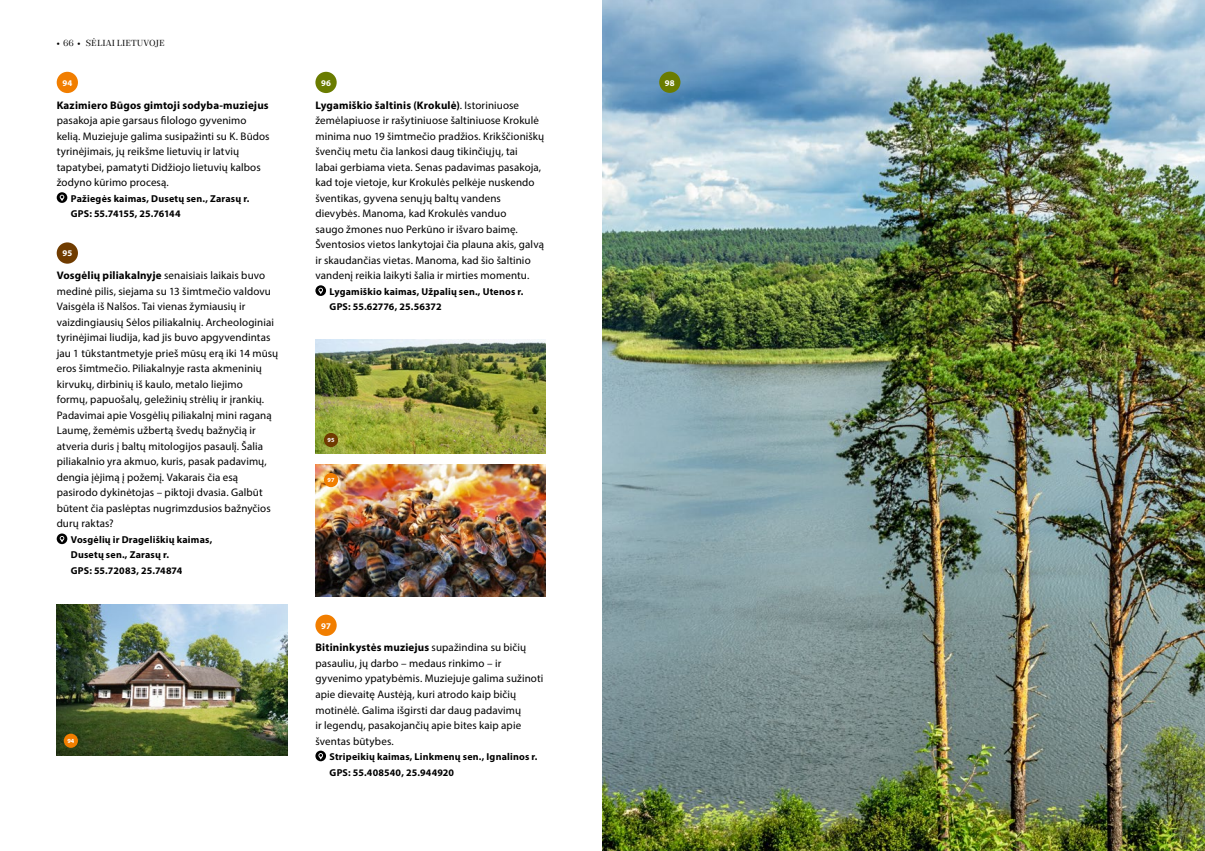
<style>
.page{position:relative;width:1205px;height:851px;background:#fff}
.page>*{position:absolute;margin:0;border:0;box-sizing:border-box;transform-origin:0 0}
.t1{font:11px/15.5px "Myriad Pro";letter-spacing:.01em;color:#000}
.t2{font:700 11px "Myriad Pro";letter-spacing:.015em;color:#000}
.t3{font:700 10px/15.5px "Myriad Pro";letter-spacing:.02em;color:#000}
.t4{font:500 8.75px "TT Pubs";color:#000}
.t5{font:700 8.75px "Myriad Pro";color:#fff}
.t6{font:700 6.25px "Myriad Pro";color:#fff}
.s1{font-family:"Myriad Pro";font-weight:700}
.s2{font-weight:700}
</style>
<div class="page">
<div style="left:57px;top:72px;width:21px;height:21px;background:#f17e00;border-radius:50%"></div>
<svg style="left:57px;top:192px;width:10px;height:11px"></svg>
<div style="left:57px;top:242px;width:21px;height:22px;background:#703c00;border-radius:50%"></div>
<svg style="left:57px;top:533px;width:10px;height:11px"></svg>
<div style="left:315px;top:72px;width:22px;height:21px;background:#6a7c00;border-radius:50%"></div>
<svg style="left:315px;top:285px;width:11px;height:11px"></svg>
<div style="left:315px;top:614px;width:22px;height:22px;background:#f17e00;border-radius:50%"></div>
<svg style="left:315px;top:750px;width:11px;height:11px"></svg>
<img style="left:315px;top:339px;width:231px;height:114px">
<img style="left:315px;top:464px;width:231px;height:132px">
<img style="left:57px;top:604px;width:230px;height:151px">
<img style="left:602px;top:0;width:603px;height:850px">
<div style="left:324px;top:473px;width:14px;height:14px;background:#f17e00;border-radius:50%"></div>
<div style="left:659px;top:72px;width:21px;height:21px;background:#6a7c00;border-radius:50%"></div>
<div style="left:64px;top:733px;width:14px;height:14px;background:#f17e00;border-radius:50%"></div>
<div style="left:324px;top:433px;width:14px;height:14px;background:#703c00;border-radius:50%"></div>
<p class="t4" style="left:57px;top:37px;width:46px"><span class="s1">•</span> 66 <span class="s1">•</span> SĖLIAI</p>
<p class="t4" style="left:117px;top:37px;width:7px">LIETU</p>
<p class="t4" style="left:144px;top:37px;width:22px">VOJE</p>
<p class="t5" style="left:62px;top:77px;width:11px">94</p>
<p class="t2" style="left:57px;top:98px;width:213px">Kazimiero Būgos gimtoji sodyba-muziejus</p>
<p class="t1" style="left:57px;top:112px;width:214px">pasakoja apie garsaus filologo gyvenimo kelią. Muziejuje galima susipažinti su K. Būdos tyrinėjimais, jų reikšme lietuvių ir latvių tapatybei, pamatyti Didžiojo lietuvių kalbos žodyno kūrimo procesą.</p>
<p class="t3" style="left:71px;top:190px;width:180px">Pažiegės kaimas, Dusetų sen., Zarasų r.<br>GPS: 55.74155, 25.76144</p>
<p class="t5" style="left:62px;top:247px;width:11px">95</p>
<p class="t1" style="left:57px;top:267px;width:223px"><span class="s2">Vosgėlių piliakalnyje</span> senaisiais laikais buvo medinė pilis, siejama su 13 šimtmečio valdovu Vaisgėla iš Nalšos. Tai vienas žymiausių ir vaizdingiausių Sėlos piliakalnių. Archeologiniai tyrinėjimai liudija, kad jis buvo apgyvendintas jau 1 tūkstantmetyje prieš mūsų erą iki 14 mūsų eros šimtmečio. Piliakalnyje rasta akmeninių kirvukų, dirbinių iš kaulo, metalo liejimo<br>formų, papuošalų, geležinių strėlių ir įrankių.<br>Padavimai apie Vosgėlių piliakalnį mini raganą Laumę, žemėmis užbertą švedų bažnyčią ir atveria duris į baltų mitologijos pasaulį. Šalia piliakalnio yra akmuo, kuris, pasak padavimų, dengia įėjimą į požemį. Vakarais čia esą pasirodo dykinėtojas – piktoji dvasia. Galbūt būtent čia paslėptas nugrimzdusios bažnyčios durų raktas?</p>
<p class="t3" style="left:71px;top:531px;width:143px">Vosgėlių ir Drageliškių kaimas,<br>Dusetų sen., Zarasų r.<br>GPS: 55.72083, 25.74874</p>
<p class="t6" style="left:67px;top:736px;width:8px">94</p>
<p class="t5" style="left:321px;top:77px;width:11px">96</p>
<p class="t1" style="left:315px;top:97px;width:230px"><span class="s2">Lygamiškio šaltinis (Krokulė)</span>. Istoriniuose žemėlapiuose ir rašytiniuose šaltiniuose Krokulė minima nuo 19 šimtmečio pradžios. Krikščioniškų švenčių metu čia lankosi daug tikinčiųjų, tai<br>labai gerbiama vieta. Senas padavimas pasakoja, kad toje vietoje, kur Krokulės pelkėje nuskendo šventikas, gyvena senųjų baltų vandens dievybės. Manoma, kad Krokulės vanduo<br>saugo žmones nuo Perkūno ir išvaro baimę.<br>Šventosios vietos lankytojai čia plauna akis, galvą ir skaudančias vietas. Manoma, kad šio šaltinio vandenį reikia laikyti šalia ir mirties momentu.</p>
<p class="t3" style="left:330px;top:283px;width:195px">Lygamiškio kaimas, Užpalių sen., Utenos r.<br>GPS: 55.62776, 25.56372</p>
<p class="t6" style="left:327px;top:436px;width:8px">95</p>
<p class="t6" style="left:327px;top:476px;width:8px">97</p>
<p class="t5" style="left:321px;top:619px;width:11px">97</p>
<p class="t1" style="left:315px;top:639px;width:229px"><span class="s2">Bitininkystės muziejus</span> supažindina su bičių pasauliu, jų darbo – medaus rinkimo – ir gyvenimo ypatybėmis. Muziejuje galima sužinoti apie dievaitę Austėją, kuri atrodo kaip bičių motinėlė. Galima išgirsti dar daug padavimų<br>ir legendų, pasakojančių apie bites kaip apie šventas būtybes.</p>
<p class="t3" style="left:330px;top:748px;width:209px">Stripeikių kaimas, Linkmenų sen., Ignalinos r.<br>GPS: 55.408540, 25.944920</p>
<p class="t5" style="left:665px;top:77px;width:11px">98</p>
</div>
